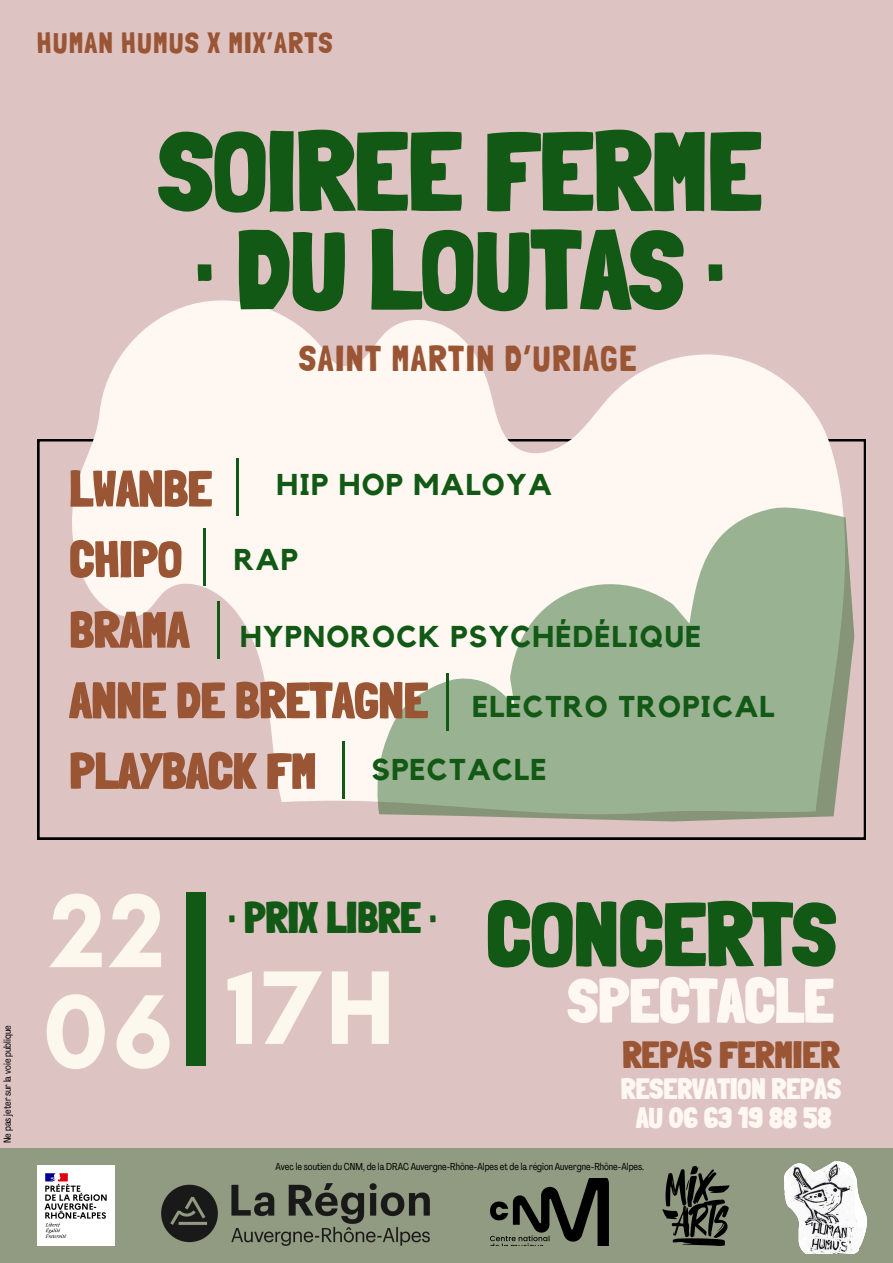
<style>
.page{position:relative;width:893px;height:1263px;background:#dec3c3}
.page>*{position:absolute;margin:0;border:0;box-sizing:border-box;transform-origin:0 0}
.t1{font:900 111.98px/98.4px "Londrina Solid";color:#125915;text-align:center}
.t2{font:700 106.65px/100.6px "Glacial Indifference";color:#fdf8ed}
.t3{font:700 106.57px "Glacial Indifference";color:#fdf8ed}
.t4{font:900 90.07px "Londrina Solid";color:#125915}
.t5{font:900 62.4px "Londrina Solid";color:#fff7f1}
.t6{font:900 50.62px/70.6px "Londrina Solid";color:#995534}
.t7{font:900 43.05px "Londrina Solid";color:#125915}
.t8{font:900 36.97px "Londrina Solid";color:#995534}
.t9{font:36.15px "Londrina Solid";letter-spacing:.04em;color:#995534}
.t10{font:700 30px "Kollektif";letter-spacing:.04em;color:#125915}
.t11{font:29.33px "Londrina Solid";letter-spacing:.04em;color:#995534}
.t12{font:900 28.72px "Londrina Solid";color:#fff7f1}
.t13{font:9.98px "Agrandir Tight";color:#000}
</style>
<div class="page">
<div style="left:0;top:1147px;width:893px;height:116px;background:#919b81"></div>
<div style="left:186px;top:892px;width:20px;height:173px;background:#125915"></div>
<img style="left:491px;top:1178px;width:117px;height:67px">
<img style="left:662px;top:1166px;width:68px;height:80px">
<img style="left:161px;top:1183px;width:269px;height:63px">
<img style="left:37px;top:1166px;width:77px;height:80px">
<svg style="left:37px;top:439px;width:829px;height:400px"></svg>
<svg style="left:69px;top:300px;width:797px;height:520px;fill:#fff7f1"></svg>
<svg style="left:377px;top:507px;width:477px;height:314px;background:#b8c6ae"></svg>
<hr style="left:236px;top:458px;width:3px;height:58px;background:#125915">
<hr style="left:203px;top:529px;width:2px;height:57px;background:#125915">
<hr style="left:217px;top:602px;width:3px;height:57px;background:#125915">
<hr style="left:446px;top:673px;width:3px;height:57px;background:#125915">
<img style="left:784px;top:1161px;width:82px;height:92px">
<hr style="left:342px;top:742px;width:3px;height:57px;background:#125915">
<p class="t11" style="left:37px;top:25px;width:297px">HUMAN HUMUS X MIX’ARTS</p>
<h1 class="t1" style="left:159px;top:122px;width:604px">SOIREE FERME · DU LOUTAS ·</h1>
<p class="t9" style="left:299px;top:337px;width:339px">SAINT MARTIN D’URIAGE</p>
<p class="t6" style="left:69px;top:453px;width:360px">LWANBE<br>CHIPO<br>BRAMA<br>ANNE DE BRETAGNE<br>PLAYBACK FM</p>
<p class="t10" style="left:276px;top:471px;width:277px">HIP HOP MALOYA</p>
<p class="t10" style="left:234px;top:546px;width:66px">RAP</p>
<p class="t10" style="left:240px;top:622px;width:462px">HYPNOROCK PSYCHÉDÉLIQUE</p>
<p class="t10" style="left:472px;top:693px;width:304px">ELECTRO TROPICAL</p>
<p class="t10" style="left:372px;top:756px;width:176px">SPECTACLE</p>
<p class="t13" style="left:3px;top:1143px;width:119px;rotate:-90deg">Ne pas jeter sur la voie publique</p>
<p class="t2" style="left:43px;top:879px;width:132px">22<br>06</p>
<p class="t7" style="left:228px;top:892px;width:210px">· PRIX LIBRE ·</p>
<p class="t3" style="left:226px;top:942px;width:170px">17H</p>
<h5 class="t4" style="left:486px;top:881px;width:351px">CONCERTS</h5>
<h1 class="t5" style="left:568px;top:963px;width:267px">SPECTACLE</h1>
<h2 class="t8" style="left:622px;top:1033px;width:219px">REPAS FERMIER</h2>
<h3 class="t12" style="left:621px;top:1071px;width:221px">RESERVATION REPAS</h3>
<p class="t12" style="left:636px;top:1101px;width:197px">AU 06 63 19 88 58</p>
<p class="t13" style="left:275px;top:1162px;width:370px">Avec le soutien du CNM, de la DRAC Auvergne-Rhône-Alpes et de la région Auvergne-Rhône-Alpes.</p>
</div>
